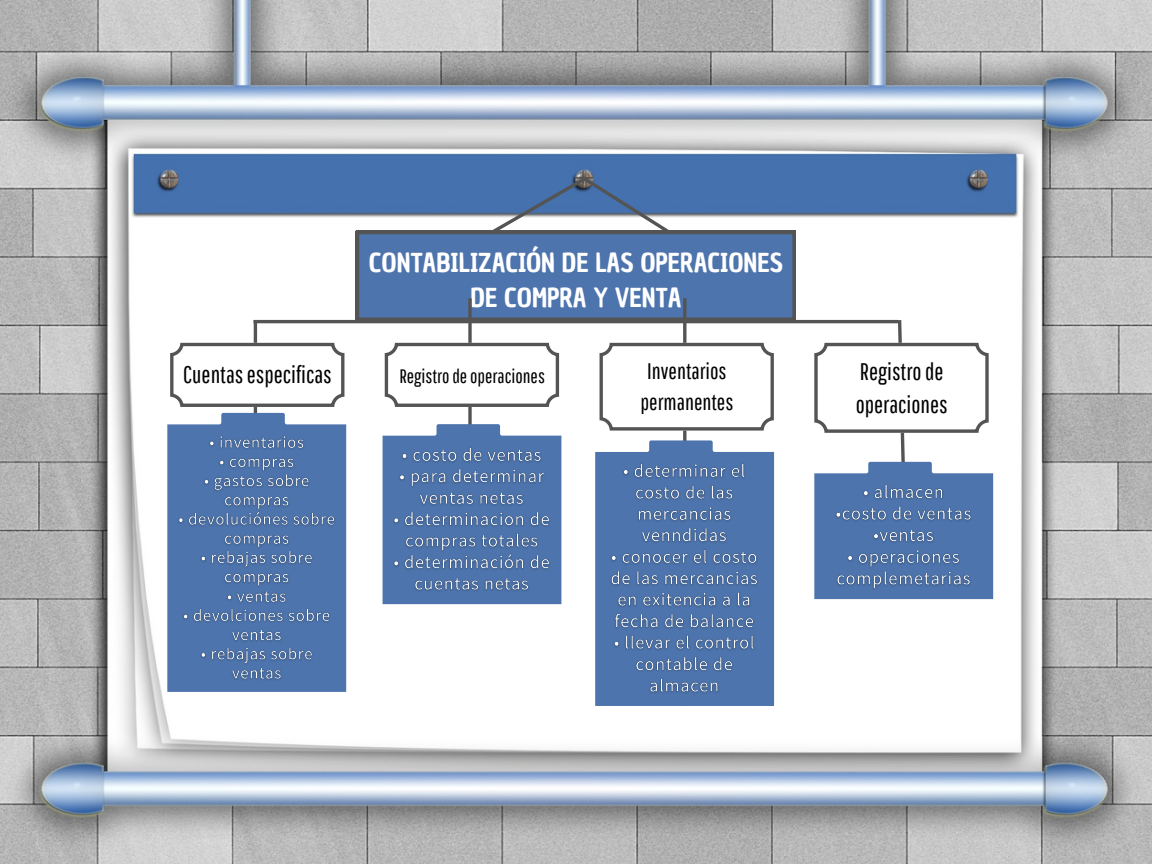
<style>
.page{position:relative;width:1152px;height:864px;background:#fff}
.page>*{position:absolute;margin:0;border:0;box-sizing:border-box;transform-origin:0 0}
.t1{font:25.5px/34.8px "Chau Philomene One";color:#fff;text-align:center}
.t2{font:24px/32.7px "Pathway Gothic One";color:#000}
.t3{font:22.5px/31.5px "Pathway Gothic One";color:#000;text-align:center}
.t4{font:19.5px "Pathway Gothic One";color:#000}
</style>
<div class="page">
<img style="left:0;top:0;width:1152px;height:864px">
<svg style="left:356px;top:173px;width:440px;height:147px;background:#5c7dad"></svg>
<hr style="left:254px;top:320px;width:644px;height:3px;background:#545454">
<hr style="left:254px;top:320px;width:3px;height:253px;background:#545454">
<svg style="left:170px;top:343px;width:174px;height:64px"></svg>
<svg style="left:167px;top:413px;width:179px;height:279px;fill:#4d74ad"></svg>
<img style="left:173px;top:427px;width:167px;height:261px">
<svg style="left:468px;top:298px;width:4px;height:126px"></svg>
<svg style="left:385px;top:343px;width:174px;height:64px"></svg>
<svg style="left:383px;top:424px;width:178px;height:180px"></svg>
<img style="left:388px;top:438px;width:167px;height:162px">
<hr style="left:683px;top:298px;width:3px;height:408px;background:#545454">
<svg style="left:600px;top:343px;width:174px;height:88px"></svg>
<svg style="left:595px;top:440px;width:179px;height:266px;fill:#4d74ad"></svg>
<img style="left:606px;top:454px;width:158px;height:248px">
<svg style="left:814px;top:317px;width:179px;height:282px"></svg>
<img style="left:832px;top:476px;width:145px;height:119px">
<p class="t1" style="left:369px;top:245px;width:416px">CONTABILIZACIÓN DE LAS OPERACIONES<br>DE COMPRA Y VENTA</p>
<p class="t2" style="left:183px;top:358px;width:150px">Cuentasespecificas</p>
<p class="t4" style="left:399px;top:365px;width:147px">Registrodeoperaciones</p>
<p class="t3" style="left:640px;top:355px;width:94px">Inventarios permanentes</p>
<p class="t2" style="left:856px;top:355px;width:94px">Registrode operaciones</p>
</div>
